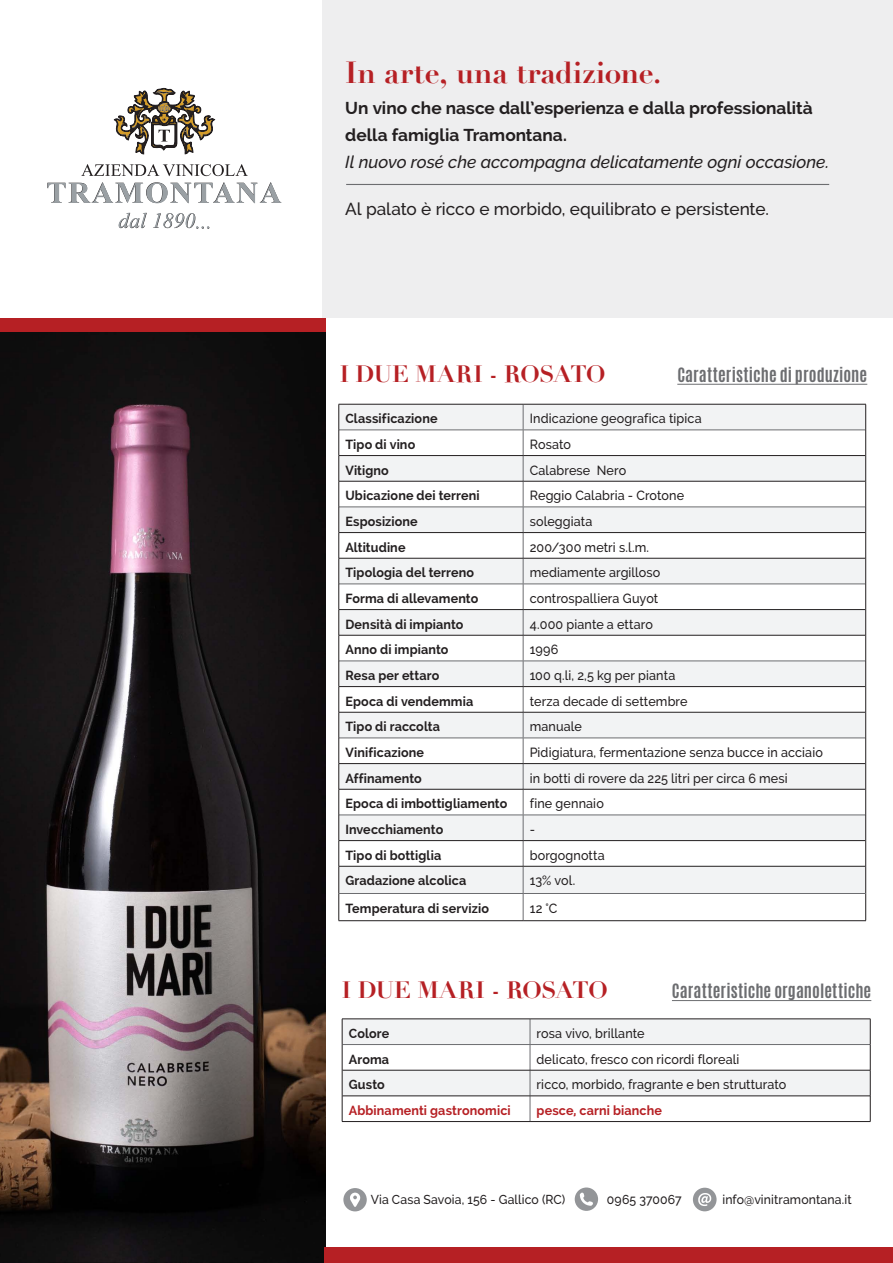
<style>
.page{position:relative;width:893px;height:1263px;background:#fff}
.page>*{position:absolute;margin:0;border:0;box-sizing:border-box;transform-origin:0 0}
.t1{font:700 29.85px "Didot";letter-spacing:-.005em;color:#b62024}
.t2{font:700 23.1px "Didot";letter-spacing:-.015em;color:#b62024}
.t3{font:700 17.25px/26.7px "Raleway";color:#231f20}
.t4{font:italic 500 17.25px "Raleway";color:#231f20}
.t5{font:500 17.25px "Raleway";color:#231f20}
.t6{font:700 16.5px "Antonio";letter-spacing:.005em;color:#6c6d70}
.t7{font:500 13.2px "Raleway";letter-spacing:.01em;color:#231f20;scale:.95 1}
.t8{font:700 13.2px "Raleway";letter-spacing:.01em;color:#231f20;scale:.95 1}
.t9{font:700 13.2px "Raleway";letter-spacing:.01em;color:#b62024;scale:.95 1}
.t10{font:500 12.9px "Raleway";letter-spacing:.01em;color:#231f20;scale:.95 1}
</style>
<div class="page">
<div style="left:323px;top:0;width:570px;height:318px;background:#eeeeef"></div>
<img style="left:0;top:331px;width:325px;height:932px">
<svg style="left:119px;top:213px;width:28px;height:15px"></svg>
<svg style="left:153px;top:213px;width:56px;height:16px"></svg>
<svg style="left:47px;top:88px;width:234px;height:115px"></svg>
<hr style="left:346px;top:184px;width:483px;height:1px;background:#6c6d70">
<div style="left:0;top:318px;width:325px;height:13px;background:#b62024"></div>
<div style="left:324px;top:1247px;width:569px;height:16px;background:#b62024"></div>
<hr style="left:677px;top:384px;width:190px;height:1px;background:#6c6d70">
<hr style="left:672px;top:1000px;width:199px;height:1px;background:#6c6d70">
<svg style="left:340px;top:405px;width:525px;height:488px;fill:#f2f3f4"></svg>
<hr style="left:339px;top:430px;width:184px;height:1px;background:#6c6d70">
<hr style="left:523px;top:430px;width:342px;height:1px;background:#6c6d70">
<hr style="left:339px;top:507px;width:184px;height:1px;background:#6c6d70">
<hr style="left:523px;top:507px;width:342px;height:1px;background:#6c6d70">
<hr style="left:339px;top:584px;width:184px;height:1px;background:#6c6d70">
<hr style="left:523px;top:584px;width:342px;height:1px;background:#6c6d70">
<hr style="left:339px;top:661px;width:184px;height:1px;background:#6c6d70">
<hr style="left:523px;top:661px;width:342px;height:1px;background:#6c6d70">
<hr style="left:339px;top:738px;width:184px;height:1px;background:#6c6d70">
<hr style="left:523px;top:738px;width:342px;height:1px;background:#6c6d70">
<hr style="left:339px;top:815px;width:184px;height:1px;background:#6c6d70">
<hr style="left:523px;top:815px;width:342px;height:1px;background:#6c6d70">
<svg style="left:523px;top:405px;width:1px;height:515px"></svg>
<hr style="left:339px;top:455px;width:184px;height:1px;background:#231f20">
<hr style="left:523px;top:455px;width:342px;height:1px;background:#231f20">
<hr style="left:339px;top:481px;width:184px;height:1px;background:#231f20">
<hr style="left:523px;top:481px;width:342px;height:1px;background:#231f20">
<hr style="left:339px;top:532px;width:184px;height:1px;background:#231f20">
<hr style="left:523px;top:532px;width:342px;height:1px;background:#231f20">
<hr style="left:339px;top:558px;width:184px;height:1px;background:#231f20">
<hr style="left:523px;top:558px;width:342px;height:1px;background:#231f20">
<hr style="left:339px;top:609px;width:184px;height:1px;background:#231f20">
<hr style="left:523px;top:609px;width:342px;height:1px;background:#231f20">
<hr style="left:339px;top:635px;width:184px;height:1px;background:#231f20">
<hr style="left:523px;top:635px;width:342px;height:1px;background:#231f20">
<hr style="left:339px;top:686px;width:184px;height:1px;background:#231f20">
<hr style="left:523px;top:686px;width:342px;height:1px;background:#231f20">
<hr style="left:339px;top:712px;width:184px;height:1px;background:#231f20">
<hr style="left:523px;top:712px;width:342px;height:1px;background:#231f20">
<hr style="left:339px;top:763px;width:184px;height:1px;background:#231f20">
<hr style="left:523px;top:763px;width:342px;height:1px;background:#231f20">
<hr style="left:339px;top:789px;width:184px;height:1px;background:#231f20">
<hr style="left:523px;top:789px;width:342px;height:1px;background:#231f20">
<hr style="left:339px;top:840px;width:184px;height:1px;background:#231f20">
<hr style="left:523px;top:840px;width:342px;height:1px;background:#231f20">
<hr style="left:339px;top:866px;width:184px;height:1px;background:#231f20">
<hr style="left:523px;top:866px;width:342px;height:1px;background:#231f20">
<hr style="left:339px;top:404px;width:184px;height:1px;background:#231f20">
<hr style="left:523px;top:404px;width:343px;height:1px;background:#231f20">
<svg style="left:339px;top:404px;width:1px;height:516px"></svg>
<svg style="left:865px;top:404px;width:1px;height:516px"></svg>
<hr style="left:339px;top:920px;width:184px;height:1px;background:#231f20">
<hr style="left:523px;top:920px;width:343px;height:1px;background:#231f20">
<hr style="left:339px;top:893px;width:184px;height:1px;background:#6c6d70">
<hr style="left:523px;top:893px;width:342px;height:1px;background:#6c6d70">
<hr style="left:342px;top:1121px;width:188px;height:1px;background:#231f20">
<hr style="left:530px;top:1121px;width:340px;height:1px;background:#231f20">
<hr style="left:342px;top:1018px;width:188px;height:1px;background:#231f20">
<hr style="left:530px;top:1018px;width:340px;height:1px;background:#231f20">
<svg style="left:342px;top:1019px;width:529px;height:102px"></svg>
<svg style="left:343px;top:1188px;width:24px;height:23px"></svg>
<svg style="left:575px;top:1187px;width:23px;height:24px"></svg>
<svg style="left:693px;top:1188px;width:24px;height:23px"></svg>
<p class="t1" style="left:345px;top:54px;width:318px">In arte, una tradizione.</p>
<p class="t3" style="left:345px;top:95px;width:469px">Un vino che nasce dall’esperienza e dalla professionalità della famiglia Tramontana.</p>
<p class="t4" style="left:345px;top:152px;width:485px">Il nuovo rosé che accompagna delicatamente ogni occasione.</p>
<p class="t5" style="left:345px;top:199px;width:425px">Al palato è ricco e morbido, equilibrato e persistente.</p>
<p class="t2" style="left:340px;top:359px;width:267px">I DUE MARI - ROSATO</p>
<p class="t6" style="left:677px;top:362px;width:191px">Caratteristiche di produzione</p>
<p class="t8" style="left:345px;top:411px;width:99px">Classificazione</p>
<p class="t7" style="left:530px;top:411px;width:183px">Indicazione geografica tipica</p>
<p class="t8" style="left:345px;top:437px;width:75px">Tipo di vino</p>
<p class="t7" style="left:530px;top:437px;width:45px">Rosato</p>
<p class="t8" style="left:345px;top:462px;width:47px">Vitigno</p>
<p class="t7" style="left:530px;top:462px;width:103px">Calabrese Nero</p>
<p class="t8" style="left:345px;top:488px;width:143px">Ubicazione dei terreni</p>
<p class="t7" style="left:530px;top:488px;width:164px">Reggio Calabria - Crotone</p>
<p class="t8" style="left:345px;top:514px;width:78px">Esposizione</p>
<p class="t7" style="left:530px;top:514px;width:67px">soleggiata</p>
<p class="t8" style="left:345px;top:539px;width:65px">Altitudine</p>
<p class="t7" style="left:530px;top:539px;width:127px">200/300 metri s.l.m.</p>
<p class="t8" style="left:345px;top:565px;width:137px">Tipologia del terreno</p>
<p class="t7" style="left:530px;top:565px;width:139px">mediamente argilloso</p>
<p class="t8" style="left:345px;top:591px;width:141px">Forma di allevamento</p>
<p class="t7" style="left:530px;top:591px;width:137px">controspalliera Guyot</p>
<p class="t8" style="left:345px;top:616px;width:126px">Densità di impianto</p>
<p class="t7" style="left:530px;top:616px;width:131px">4.000 piante a ettaro</p>
<p class="t8" style="left:345px;top:642px;width:110px">Anno di impianto</p>
<p class="t7" style="left:530px;top:642px;width:32px">1996</p>
<p class="t8" style="left:345px;top:668px;width:100px">Resa per ettaro</p>
<p class="t7" style="left:530px;top:668px;width:155px">100 q.li, 2,5 kg per pianta</p>
<p class="t8" style="left:345px;top:693px;width:136px">Epoca di vendemmia</p>
<p class="t7" style="left:530px;top:693px;width:168px">terza decade di settembre</p>
<p class="t8" style="left:345px;top:719px;width:101px">Tipo di raccolta</p>
<p class="t7" style="left:530px;top:719px;width:56px">manuale</p>
<p class="t8" style="left:345px;top:745px;width:84px">Vinificazione</p>
<p class="t7" style="left:530px;top:745px;width:310px">Pidigiatura, fermentazione senza bucce in acciaio</p>
<p class="t8" style="left:345px;top:770px;width:82px">Affinamento</p>
<p class="t7" style="left:530px;top:770px;width:273px">in botti di rovere da 225 litri per circa 6 mesi</p>
<p class="t8" style="left:345px;top:796px;width:172px">Epoca di imbottigliamento</p>
<p class="t7" style="left:530px;top:796px;width:80px">fine gennaio</p>
<p class="t8" style="left:345px;top:822px;width:105px">Invecchiamento</p>
<p class="t7" style="left:530px;top:822px;width:7px">-</p>
<p class="t8" style="left:345px;top:847px;width:102px">Tipo di bottiglia</p>
<p class="t7" style="left:530px;top:847px;width:80px">borgognotta</p>
<p class="t8" style="left:345px;top:873px;width:129px">Gradazione alcolica</p>
<p class="t7" style="left:530px;top:873px;width:50px">13% vol.</p>
<p class="t8" style="left:345px;top:900px;width:153px">Temperatura di servizio</p>
<p class="t7" style="left:530px;top:900px;width:31px">12 °C</p>
<p class="t2" style="left:342px;top:975px;width:267px">I DUE MARI - ROSATO</p>
<p class="t6" style="left:672px;top:978px;width:201px">Caratteristiche organolettiche</p>
<p class="t8" style="left:349px;top:1026px;width:44px">Colore</p>
<p class="t7" style="left:537px;top:1026px;width:115px">rosa vivo, brillante</p>
<p class="t8" style="left:349px;top:1051px;width:44px">Aroma</p>
<p class="t7" style="left:537px;top:1051px;width:215px">delicato, fresco con ricordi floreali</p>
<p class="t8" style="left:349px;top:1077px;width:39px">Gusto</p>
<p class="t7" style="left:537px;top:1077px;width:264px">ricco, morbido, fragrante e ben strutturato</p>
<p class="t9" style="left:349px;top:1103px;width:172px">Abbinamenti gastronomici</p>
<p class="t9" style="left:537px;top:1103px;width:133px">pesce, carni bianche</p>
<p class="t10" style="left:371px;top:1192px;width:206px">Via Casa Savoia, 156 - Gallico (RC)</p>
<p class="t10" style="left:607px;top:1192px;width:80px">0965 370067</p>
<p class="t10" style="left:722px;top:1192px;width:137px">info@vinitramontana.it</p>
</div>
